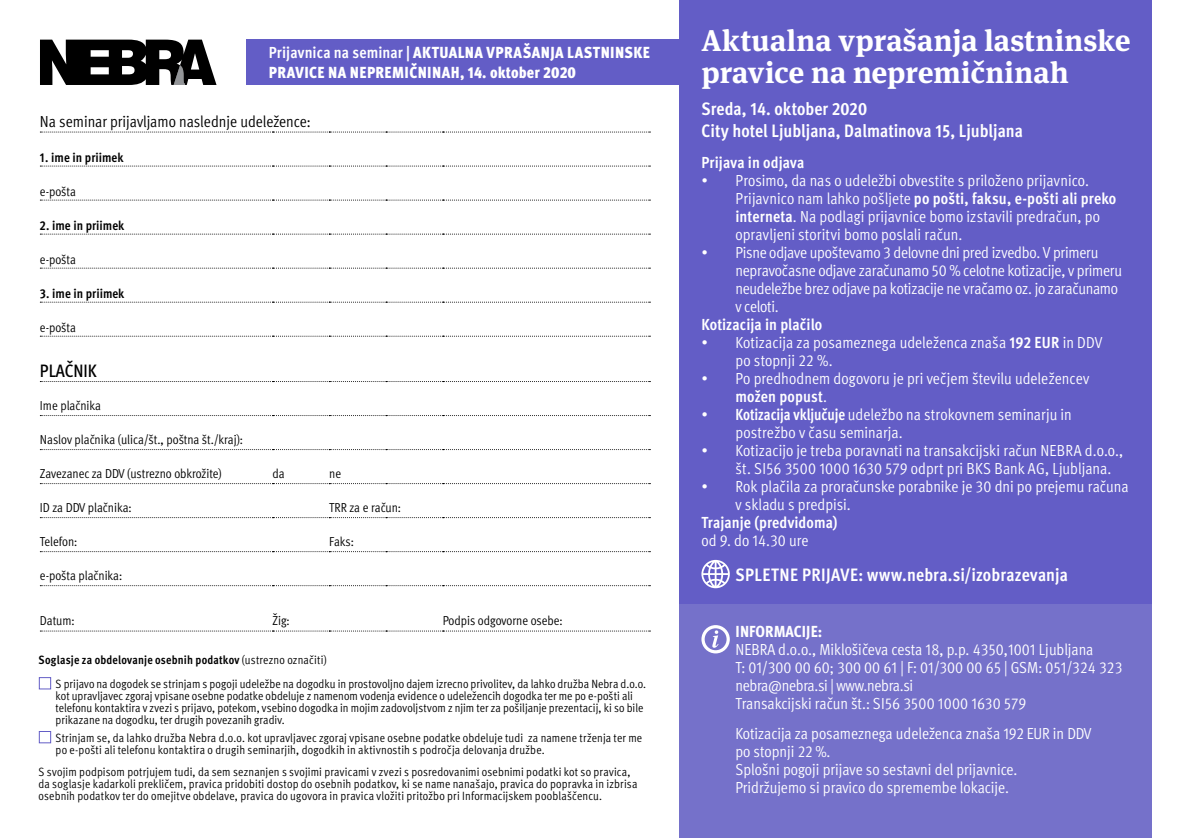
<style>
.page{position:relative;width:1191px;height:838px;background:#fff}
.page>*{position:absolute;margin:0;border:0;box-sizing:border-box;transform-origin:0 0}
.t1{font:700 30px/32px "Meta Serif Pro";letter-spacing:.005em;color:#fff}
.t2{font:700 condensed 18px/22px "Meta Pro";letter-spacing:.005em;color:#fff}
.t3{font:500 condensed 18px "Meta Pro";color:#000}
.t4{font:16px/18px "Meta Pro Cond Norm";color:#fff}
.t5{font:700 condensed 16px "Meta Pro";letter-spacing:.005em;color:#fff}
.t6{font:900 condensed 16px/20px "Meta Pro";letter-spacing:.025em;color:#fff}
.t7{font:16px "Meta Pro Cond Norm";color:#000}
.t8{font:800 condensed 16px "Meta Pro";letter-spacing:.005em;color:#fff}
.t9{font:13px "Meta Pro Cond Norm";letter-spacing:-.005em;color:#000}
.t10{font:700 condensed 13px "Meta Pro";color:#000}
.t11{font:12px/12px "Meta Pro Cond Norm";letter-spacing:.01em;color:#000}
.t12{font:700 condensed 12px "Meta Pro";letter-spacing:.015em;color:#000}
.s1{font-weight:700}
.s2{font-family:"Meta Pro Cond Norm";font-weight:400;font-stretch:normal}
.s3{font-family:"Meta Pro";font-weight:700;font-stretch:condensed}
</style>
<div class="page">
<div style="left:246px;top:40px;width:472px;height:45px;background:#635dc6"></div>
<div style="left:678px;top:0;width:473px;height:607px;background:#635dc6"></div>
<div style="left:678px;top:604px;width:473px;height:234px;background:#7571ca"></div>
<svg style="left:701px;top:625px;width:28px;height:28px"></svg>
<svg style="left:40px;top:40px;width:176px;height:45px"></svg>
<div style="left:39px;top:677px;width:12px;height:12px;border:1px solid #635dc6"></div>
<div style="left:39px;top:731px;width:12px;height:12px;border:1px solid #635dc6"></div>
<svg style="left:701px;top:560px;width:28px;height:28px"></svg>
<svg style="left:40px;top:165px;width:609px;height:466px"></svg>
<svg style="left:40px;top:132px;width:610px;height:1px"></svg>
<svg style="left:40px;top:166px;width:610px;height:1px"></svg>
<svg style="left:40px;top:234px;width:610px;height:1px"></svg>
<svg style="left:40px;top:268px;width:610px;height:1px"></svg>
<svg style="left:40px;top:302px;width:610px;height:1px"></svg>
<svg style="left:40px;top:336px;width:610px;height:1px"></svg>
<svg style="left:40px;top:415px;width:610px;height:1px"></svg>
<svg style="left:40px;top:381px;width:610px;height:1px"></svg>
<svg style="left:40px;top:200px;width:610px;height:1px"></svg>
<svg style="left:40px;top:631px;width:610px;height:1px"></svg>
<svg style="left:40px;top:449px;width:610px;height:1px"></svg>
<svg style="left:40px;top:483px;width:610px;height:1px"></svg>
<svg style="left:40px;top:517px;width:610px;height:1px"></svg>
<svg style="left:40px;top:551px;width:610px;height:1px"></svg>
<svg style="left:40px;top:585px;width:610px;height:1px"></svg>
<p class="t6" style="left:269px;top:42px;width:383px"><span class="s1">Prijavnica na seminar |</span> AKTUALNA VPRAŠANJA LASTNINSKE<br>PRAVICE NA NEPREMIČNINAH, 14. oktober 2020</p>
<p class="t7" style="left:40px;top:110px;width:272px">Na seminar prijavljamo naslednje udeležence:</p>
<p class="t10" style="left:40px;top:147px;width:85px">1. ime in priimek</p>
<p class="t9" style="left:40px;top:182px;width:37px">-e pošta</p>
<p class="t10" style="left:40px;top:215px;width:86px">2. ime in priimek</p>
<p class="t9" style="left:40px;top:250px;width:37px">-e pošta</p>
<p class="t10" style="left:40px;top:283px;width:86px">3. ime in priimek</p>
<p class="t9" style="left:40px;top:318px;width:37px">-e pošta</p>
<p class="t3" style="left:40px;top:357px;width:58px">PLAČNIK</p>
<p class="t9" style="left:40px;top:396px;width:63px">Ime plačnika</p>
<p class="t9" style="left:40px;top:430px;width:205px">Naslov plačnika (ulica/št., poštna št./kraj :(</p>
<p class="t9" style="left:40px;top:464px;width:183px">Zavezanec za DDV (ustrezno obkrožite)</p>
<p class="t9" style="left:272px;top:464px;width:14px">da</p>
<p class="t9" style="left:329px;top:464px;width:13px">ne</p>
<p class="t9" style="left:40px;top:498px;width:93px">ID za DDV plačnika:</p>
<p class="t9" style="left:329px;top:498px;width:73px">TRR za e račun:</p>
<p class="t9" style="left:40px;top:532px;width:39px">Telefon:</p>
<p class="t9" style="left:40px;top:566px;width:84px">-e pošta plačnika:</p>
<p class="t9" style="left:329px;top:532px;width:26px">Faks:</p>
<p class="t9" style="left:40px;top:611px;width:36px">Datum:</p>
<p class="t9" style="left:272px;top:611px;width:19px">Žig:</p>
<p class="t9" style="left:442px;top:611px;width:121px">Podpis odgovorne osebe:</p>
<p class="t12" style="left:39px;top:650px;width:289px">Soglasje za obdelovanje osebnih podatkov <span class="s2">(ustrezno označiti(</span></p>
<p class="t11" style="left:56px;top:677px;width:592px">S prijavo na dogodek se strinjam s pogoji udeležbe na dogodku in prostovoljno dajem izrecno privolitev, da lahko družba N e b r a .o.o.d kot upravljavec zgoraj vpisane osebne podatke obdeluje z namenom vodenja evidence o udeležencih dogodka ter me po -e pošti ali telefonu kontaktira v zvezi s prijavo, potekom, vsebino dogodka in mojim zadovoljstvom z njim ter za pošiljanje prezentacij, ki so bile prikazane na dogodku, ter drugih povezanih gradiv.</p>
<p class="t11" style="left:56px;top:730px;width:588px">Strinjam se, da lahko družba Nebra .o.o.d kot upravljavec zgoraj vpisane osebne podatke obdeluje tudi za namene trženja ter me po -e pošti ali telefonu kontaktira o drugih seminarjih, dogodkih in aktivnostih s področja delovanja družbe.</p>
<p class="t11" style="left:39px;top:764px;width:600px">S svojim podpisom potrjujem tudi, da sem seznanjen s svojimi pravicami v zvezi s posredovanimi osebnimi podatki kot so pravica, da soglasje kadarkoli prekličem, pravica pridobiti dostop do osebnih podatkov, ki se name nanašajo, pravica do popravka in izbrisa osebnih podatkov ter do omejitve obdelave, pravica do ugovora in pravica vložiti pritožbo pri Informacijskem pooblaščencu.</p>
<h1 class="t1" style="left:701px;top:22px;width:430px">Aktualna vprašanja lastninske pravice na nepremičninah</h1>
<p class="t2" style="left:701px;top:97px;width:323px">Sreda, 14. oktober 2020<br>City hotel Ljubljana, Dalmatinova 15, Ljubljana</p>
<p class="t5" style="left:701px;top:150px;width:104px">Prijava in odjava</p>
<p class="t4" style="left:735px;top:170px;width:355px">Prosimo, da nas o udeležbi obvestite s priloženo prijavnico.</p>
<p class="t4" style="left:701px;top:170px;width:8px">•</p>
<p class="t4" style="left:701px;top:242px;width:8px">•</p>
<p class="t5" style="left:735px;top:186px;width:382px"><span class="s2">Prijavnico nam lahko pošljete</span> po pošti, faksu -e, pošti ali preko</p>
<p class="t4" style="left:735px;top:206px;width:366px"><span class="s3">interneta</span>. Na podlagi prijavnice bomo izstavili predračun, po opravljeni storitvi bomo poslali račun.<br>Pisne odjave upoštevamo 3 delovne dni pred izvedbo V. primeru</p>
<p class="t4" style="left:735px;top:260px;width:388px">nepravočasne odjave zaračunamo 50 % celotne kotizacije v, primeru neudeležbe brez odjave pa kotizacije ne vračamo oz jo. zaračunamo v celoti.</p>
<p class="t5" style="left:701px;top:312px;width:122px">Kotizacija in plačilo</p>
<p class="t4" style="left:735px;top:332px;width:368px">Kotizacija za posameznega udeleženca znaša <span class="s3">192 EUR</span> in DDV</p>
<p class="t4" style="left:701px;top:332px;width:8px">•</p>
<p class="t4" style="left:701px;top:368px;width:8px">•</p>
<p class="t4" style="left:701px;top:404px;width:8px">•</p>
<p class="t4" style="left:701px;top:440px;width:8px">•</p>
<p class="t4" style="left:701px;top:476px;width:8px">•</p>
<p class="t4" style="left:735px;top:350px;width:355px">po stopnji 22 %.<br>Po predhodnem dogovoru je pri večjem številu udeležencev</p>
<p class="t5" style="left:735px;top:384px;width:93px">možen popust<span class="s2">.</span></p>
<p class="t4" style="left:735px;top:404px;width:338px"><span class="s3">Kotizacija vključuje</span> udeležbo na strokovnem seminarju in</p>
<p class="t4" style="left:735px;top:422px;width:389px">postrežbo v času seminarja.<br>Kotizacijo je treba poravnati na transakcijski račun NEBRA o.o.d . ,</p>
<p class="t4" style="left:735px;top:458px;width:395px">št. SI56 3500 1000 1630 579 odprt pri BKS Bank AG, Ljubljana.<br>Rok plačila za proračunske porabnike je 30 dni po prejemu računa</p>
<p class="t4" style="left:735px;top:494px;width:117px">v skladu s predpisi.</p>
<p class="t5" style="left:701px;top:510px;width:137px">Trajanje (predvidoma(</p>
<p class="t4" style="left:701px;top:530px;width:109px">od 9. do 14.30 ure</p>
<p class="t2" style="left:735px;top:562px;width:334px">SPLETNE PRIJAVE: www.nebra.si/izobrazevanja</p>
<p class="t8" style="left:735px;top:619px;width:88px">INFORMACIJE:</p>
<p class="t4" style="left:735px;top:639px;width:388px">NEBRA o.o.d ., Miklošičeva cesta 18, .p.p 4350,1001 Ljubljana<br>:T 01/300 00 60; 300 00 61 | :F 01/300 00 65 | GSM: 051/324 323 nebra@nebra.si | www.nebra.si<br>Transakcijski račun št.: SI56 3500 1000 1630 579</p>
<p class="t4" style="left:735px;top:723px;width:357px">Kotizacija za posameznega udeleženca znaša 192 EUR in DDV po stopnji 22 %.<br>Splošni pogoji prijave so sestavni del prijavnice.<br>Pridržujemo si pravico do spremembe lokacije.</p>
</div>
